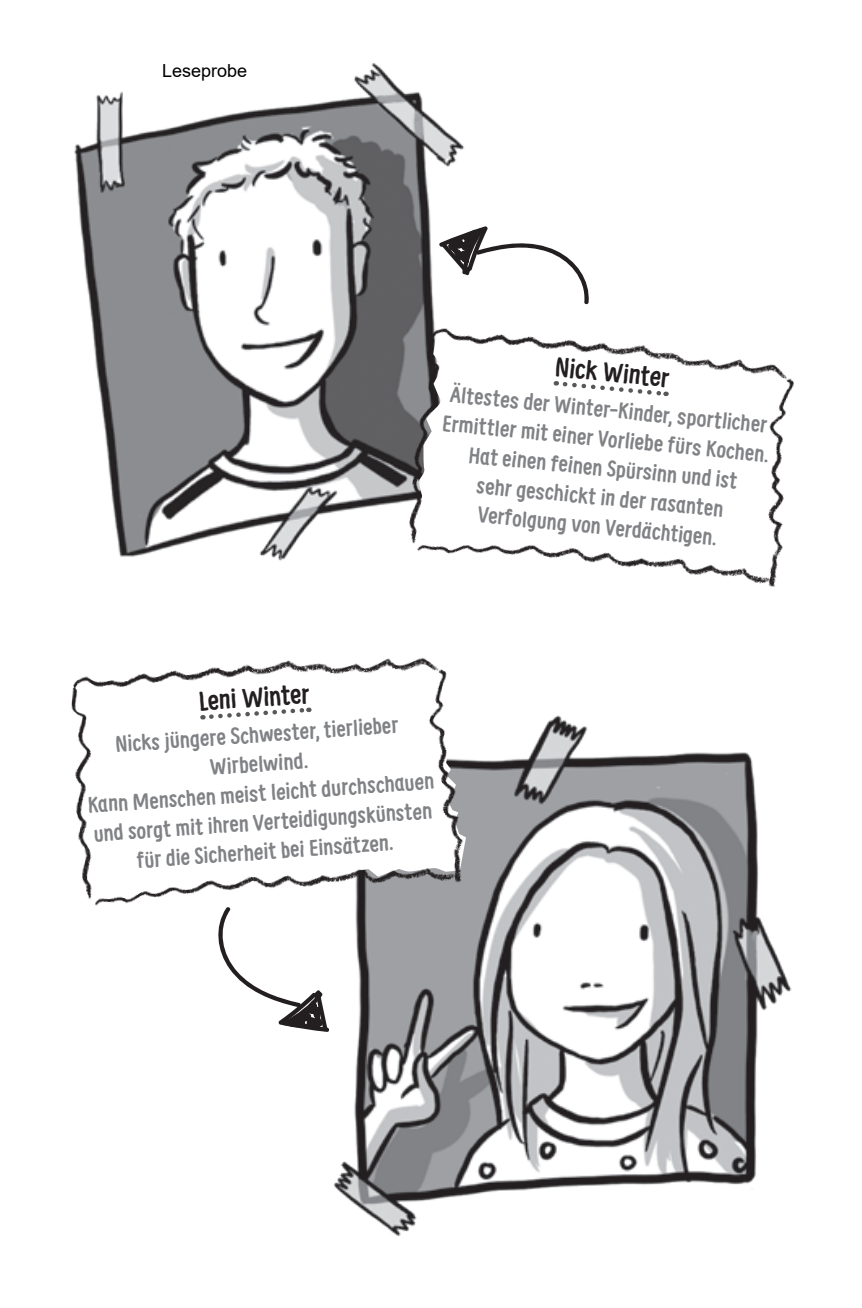
<style>
.page{position:relative;width:862px;height:1308px;background:#fff}
.page>*{position:absolute;margin:0;border:0;box-sizing:border-box;transform-origin:0 0}
.t1{font:700 27px "Supernettcn";color:#231f20}
.t2{font:700 22.5px/29.2px "Supernettcn";color:#808285;text-align:center}
.t3{font:18px "Arial";color:#000}
</style>
<div class="page">
<img style="left:74px;top:63px;width:391px;height:498px">
<img style="left:372px;top:282px;width:422px;height:305px">
<img style="left:333px;top:715px;width:459px;height:521px">
<svg style="left:555px;top:379px;width:111px;height:19px"></svg>
<svg style="left:437px;top:226px;width:153px;height:79px"></svg>
<svg style="left:220px;top:950px;width:109px;height:82px"></svg>
<img style="left:71px;top:657px;width:413px;height:293px">
<svg style="left:202px;top:705px;width:107px;height:16px"></svg>
<p class="t3" style="left:162px;top:58px;width:87px">Leseprobe</p>
<p class="t1" style="left:556px;top:349px;width:117px;rotate:5deg">Nick Winter</p>
<p class="t2" style="left:447px;top:377px;width:329px;rotate:6deg">Ältestes der Winter-Kinder, sportlicher Ermittler mit einer Vorliebe fürs Kochen.<br>Hat einen feinen Spürsinn und ist<br>sehr geschickt in der rasanten<br>Verf olgung von Verdächtigen.</p>
<p class="t1" style="left:198px;top:683px;width:112px;rotate:-4deg">Leni Winter</p>
<p class="t2" style="left:83px;top:731px;width:348px;rotate:-4deg">Nicks jüngere Schwester, tierlieber Wirbelwind.<br>Kann Menschen meist leicht durchschauen und sorgt mit ihren Verteidigungskünsten für die Sicherheit bei Einsätzen.</p>
</div>
